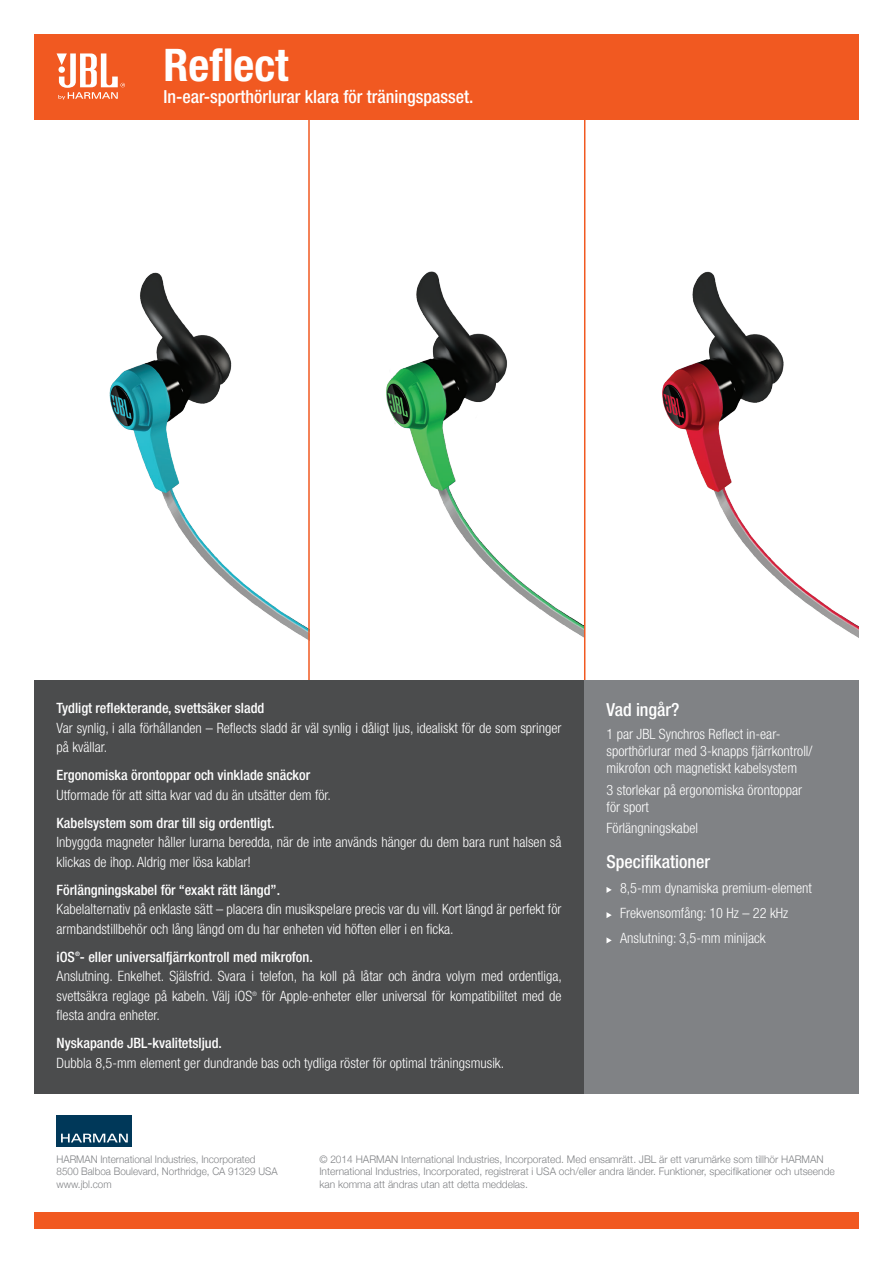
<style>
.page{position:relative;width:893px;height:1263px;background:#fff}
.page>*{position:absolute;margin:0;border:0;box-sizing:border-box;transform-origin:0 0}
.t1{font:700 condensed 45px "Helvetica Neue LT Pro";color:#fff}
.t2{font:500 condensed 18px "Helvetica Neue LT Pro";color:#fff}
.t3{font:300 condensed 14.25px/19.5px "Helvetica Neue LT Pro";color:#fff}
.t4{font:500 condensed 14.25px "Helvetica Neue LT Pro";color:#fff}
.t5{font:300 10.5px/12.6px "Helvetica Neue";color:#808285}
.t6{font:300 10.5px "Helvetica Neue";color:#808285;scale:.94 1}
.t7{font:500 condensed 6.15px "Helvetica Neue LT Pro";color:#fff}
.t8{font:300 condensed 6.15px "Helvetica Neue LT Pro";color:#fff}
</style>
<div class="page">
<img style="left:109px;top:272px;width:199px;height:368px">
<img style="left:386px;top:271px;width:198px;height:367px">
<img style="left:662px;top:271px;width:196px;height:367px">
<hr style="left:584px;top:119px;width:1px;height:582px;background:#f15921">
<hr style="left:308px;top:119px;width:2px;height:582px;background:#f15921">
<div style="left:34px;top:1213px;width:825px;height:16px;background:#f15921"></div>
<div style="left:57px;top:1116px;width:75px;height:31px;background:#003859"></div>
<svg style="left:61px;top:1134px;width:67px;height:8px"></svg>
<div style="left:34px;top:680px;width:550px;height:413px;background:#4b4c4d"></div>
<div style="left:584px;top:680px;width:275px;height:413px;background:#808285"></div>
<svg style="left:606px;top:887px;width:6px;height:6px"></svg>
<svg style="left:606px;top:912px;width:6px;height:6px"></svg>
<svg style="left:606px;top:937px;width:6px;height:6px"></svg>
<div style="left:34px;top:34px;width:825px;height:85px;background:#f15921"></div>
<svg style="left:57px;top:53px;width:68px;height:47px"></svg>
<p class="t1" style="left:163px;top:38px;width:127px">Reflect</p>
<p class="t2" style="left:163px;top:86px;width:311px">In-ear-sporthörlurar klara för träningspasset.</p>
<p class="t4" style="left:57px;top:699px;width:209px">Tydligt reflekterande, svettsäker sladd</p>
<p class="t3" style="left:57px;top:718px;width:506px">Var synlig, i alla förhållanden – Reflects sladd är väl synlig i dåligt ljus, idealiskt för de som springer på kvällar.</p>
<p class="t4" style="left:57px;top:766px;width:255px">Ergonomiska örontoppar och vinklade snäckor</p>
<p class="t3" style="left:57px;top:785px;width:276px">Utformade för att sitta kvar vad du än utsätter dem för.</p>
<p class="t4" style="left:57px;top:814px;width:219px">Kabelsystem som drar till sig ordentligt.</p>
<p class="t3" style="left:57px;top:832px;width:506px">Inbyggda magneter håller lurarna beredda, när de inte används hänger du dem bara runt halsen så klickas de ihop. Aldrig mer lösa kablar!</p>
<p class="t4" style="left:57px;top:881px;width:225px">Förlängningskabel för “exakt rätt längd”.</p>
<p class="t3" style="left:57px;top:899px;width:506px">Kabelalternativ på enklaste sätt – placera din musikspelare precis var du vill. Kort längd är perfekt för armbandstillbehör och lång längd om du har enheten vid höften eller i en ficka.</p>
<p class="t4" style="left:57px;top:948px;width:258px">iOS - eller universalfjärrkontroll med mikrofon.</p>
<p class="t7" style="left:75px;top:950px;width:6px">®</p>
<p class="t3" style="left:57px;top:966px;width:507px">Anslutning. Enkelhet. Själsfrid. Svara i telefon, ha koll på låtar och ändra volym med ordentliga, svettsäkra reglage på kabeln. Välj iOS</p>
<p class="t8" style="left:252px;top:990px;width:6px">®</p>
<p class="t3" style="left:262px;top:986px;width:301px">för Apple-enheter eller universal för kompatibilitet med de</p>
<p class="t3" style="left:57px;top:1005px;width:105px">flesta andra enheter.</p>
<p class="t4" style="left:57px;top:1034px;width:167px">Nyskapande JBL-kvalitetsljud.</p>
<p class="t3" style="left:57px;top:1053px;width:449px">Dubbla 8,5-mm element ger dundrande bas och tydliga röster för optimal träningsmusik.</p>
<p class="t2" style="left:606px;top:699px;width:74px">Vad ingår?</p>
<p class="t3" style="left:606px;top:725px;width:208px;line-height:17.1px">1 par JBL Synchros Reflect in-ear&shy;sporthörlurar med 3-knapps fjärrkontroll/ mikrofon och magnetiskt kabelsystem</p>
<p class="t3" style="left:606px;top:781px;width:197px;line-height:17.1px">3 storlekar på ergonomiska örontoppar för sport</p>
<p class="t3" style="left:606px;top:818px;width:93px">Förlängningskabel</p>
<p class="t2" style="left:606px;top:850px;width:105px">Specifikationer</p>
<p class="t3" style="left:620px;top:878px;width:194px">8,5-mm dynamiska premium-element</p>
<p class="t3" style="left:620px;top:903px;width:170px">Frekvensomfång: 10 Hz – 22 kHz</p>
<p class="t3" style="left:620px;top:928px;width:147px">Anslutning: 3,5-mm minijack</p>
<p class="t6" style="left:57px;top:1150px;width:213px">HARMAN International Industries, Incorporated</p>
<p class="t6" style="left:57px;top:1163px;width:237px">8500 Balboa Boulevard, Northridge, CA 91329 USA</p>
<p class="t6" style="left:57px;top:1176px;width:60px">www.jbl.com</p>
<p class="t5" style="left:319px;top:1152px;width:517px">© 2014 HARMAN International Industries, Incorporated. Med ensamrätt. JBL är ett varumärke som tillhör HARMAN<br>International Industries, Incorporated, registrerat i USA och/eller andra länder. Funktioner, specifikationer och utseende kan komma att ändras utan att detta meddelas.</p>
</div>
